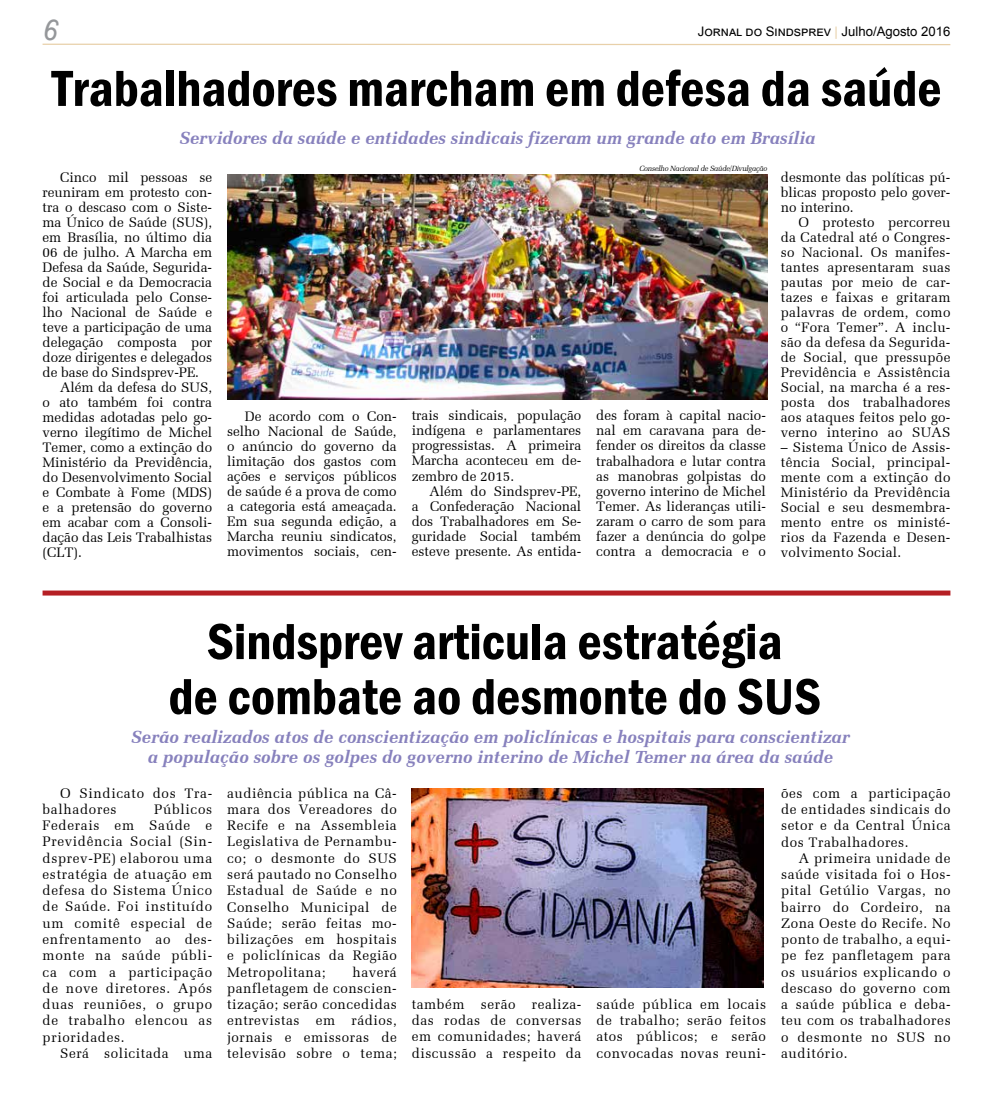
<style>
.page{position:relative;width:993px;height:1101px;background:#fff}
.page>*{position:absolute;margin:0;border:0;box-sizing:border-box;transform-origin:0 0}
.t1{font:600 condensed 52.5px/55px "Franklin Gothic";color:#000;text-align:center}
.t2{font:italic 30px "Rockwell";color:#95979a}
.t3{font:italic 700 17.5px/20px "Zapf Elliptical 711 BT";color:#8781bd;text-align:center}
.t4{font:13.75px/16.2px "Zapf Elliptical 711 BT";color:#000;text-align:justify}
.t5{font:13.75px/16.2px "Zapf Elliptical 711 BT";letter-spacing:.05em;color:#000}
.t6{font:13.75px "Zapf Elliptical 711 BT";letter-spacing:.04em;color:#000}
.t7{font:13.12px "Arial";color:#000}
.t8{font:italic 7.5px "Zapf Elliptical 711 BT";letter-spacing:-.03em;color:#000}
.s1{color:#e8d0a9}
</style>
<div class="page">
<hr style="left:43px;top:44px;width:907px;height:1px;background:#e8d0a9">
<img style="left:411px;top:788px;width:352px;height:199px">
<div style="left:43px;top:590px;width:907px;height:5px;background:#b51f24"></div>
<img style="left:228px;top:174px;width:539px;height:225px">
<h2 class="t2" style="left:43px;top:13px;width:17px">6</h2>
<p class="t7" style="left:697px;top:22px;width:254px">Jornal do Sindsprev <span class="s1">|</span> Julho/Agosto 2016</p>
<h1 class="t1" style="left:52px;top:60px;width:890px">Trabalhadores marcham em defesa da saúde</h1>
<p class="t3" style="left:179px;top:127px;width:637px">Servidores da saúde e entidades sindicais fizeram um grande ato em Brasília</p>
<p class="t4" style="left:60px;top:169px;width:153px">Cinco mil pessoas se</p>
<p class="t4" style="left:43px;top:184px;width:171px">reuniram em protesto con-</p>
<p class="t4" style="left:43px;top:199px;width:171px">tra o descaso com o Siste-</p>
<p class="t4" style="left:43px;top:214px;width:171px">ma Único de Saúde (SUS),</p>
<p class="t4" style="left:43px;top:229px;width:171px">em Brasília, no último dia</p>
<p class="t4" style="left:43px;top:244px;width:171px">06 de julho. A Marcha em</p>
<p class="t4" style="left:43px;top:259px;width:171px">Defesa da Saúde, Segurida-</p>
<p class="t4" style="left:43px;top:274px;width:171px">de Social e da Democracia</p>
<p class="t4" style="left:43px;top:289px;width:171px">foi articulada pelo Conse-</p>
<p class="t4" style="left:43px;top:304px;width:171px">lho Nacional de Saúde e</p>
<p class="t4" style="left:43px;top:319px;width:171px">teve a participação de uma</p>
<p class="t4" style="left:43px;top:334px;width:171px">delegação composta por</p>
<p class="t4" style="left:43px;top:349px;width:171px">doze dirigentes e delegados</p>
<p class="t4" style="left:43px;top:364px;width:158px">de base do Sindsprev-PE.</p>
<p class="t4" style="left:60px;top:379px;width:153px">Além da defesa do SUS,</p>
<p class="t4" style="left:43px;top:394px;width:171px">o ato também foi contra</p>
<p class="t4" style="left:43px;top:409px;width:171px">medidas adotadas pelo go-</p>
<p class="t4" style="left:43px;top:424px;width:171px">verno ilegítimo de Michel</p>
<p class="t4" style="left:43px;top:439px;width:171px">Temer, como a extinção do</p>
<p class="t4" style="left:43px;top:454px;width:171px">Ministério da Previdência,</p>
<p class="t4" style="left:43px;top:469px;width:171px">do Desenvolvimento Social</p>
<p class="t4" style="left:43px;top:484px;width:171px">e Combate à Fome (MDS)</p>
<p class="t4" style="left:43px;top:499px;width:171px">e a pretensão do governo</p>
<p class="t4" style="left:43px;top:514px;width:171px">em acabar com a Consoli-</p>
<p class="t4" style="left:43px;top:529px;width:171px">dação das Leis Trabalhistas</p>
<p class="t4" style="left:43px;top:544px;width:41px">(CLT).</p>
<p class="t8" style="left:639px;top:164px;width:129px">Conselho Nacional de Saúde/Divulgação</p>
<p class="t4" style="left:780px;top:169px;width:171px;line-height:15px">desmonte das políticas pú&shy;blicas proposto pelo gover&shy;no interino.</p>
<p class="t4" style="left:780px;top:214px;width:171px;line-height:15px;text-indent:18px">O protesto percorreu da Catedral até o Congres&shy;so Nacional. Os manifes&shy;tantes apresentaram suas pautas por meio de car&shy;tazes e faixas e gritaram palavras de ordem, como o “Fora Temer”. A inclu&shy;são da defesa da Segurida&shy;de Social, que pressupõe Previdência e Assistência Social, na marcha é a res&shy;posta dos trabalhadores aos ataques feitos pelo go&shy;verno interino ao SUAS</p>
<p class="t4" style="left:780px;top:439px;width:171px;line-height:15px">– Sistema Único de Assis&shy;tência Social, principal&shy;mente com a extinção do Ministério da Previdência Social e seu desmembra&shy;mento entre os ministé&shy;rios da Fazenda e Desen&shy;volvimento Social.</p>
<p class="t4" style="left:596px;top:408px;width:171px;line-height:15px">des foram à capital nacio&shy;nal em caravana para de&shy;fender os direitos da classe trabalhadora e lutar contra as manobras golpistas do governo interino de Michel Temer. As lideranças utili&shy;zaram o carro de som para fazer a denúncia do golpe contra a democracia e o</p>
<p class="t4" style="left:227px;top:408px;width:171px;line-height:15px;text-indent:18px">De acordo com o Con&shy;selho Nacional de Saúde, o anúncio do governo da limitação dos gastos com ações e serviços públicos de saúde é a prova de como a categoria está ameaçada.<br>Em sua segunda edição, a Marcha reuniu sindicatos, movimentos sociais, cen-</p>
<p class="t4" style="left:411px;top:408px;width:171px;line-height:15px">trais sindicais, população indígena e parlamentares progressistas. A primeira Marcha aconteceu em de&shy;zembro de 2015.</p>
<p class="t4" style="left:411px;top:483px;width:171px;line-height:15px;text-indent:18px">Além do Sindsprev-PE, a Confederação Nacional dos Trabalhadores em Se&shy;guridade Social também esteve presente. As entida-</p>
<h1 class="t1" style="left:168px;top:613px;width:653px">Sindsprev articula estratégia<br>de combate ao desmonte do SUS</h1>
<p class="t3" style="left:131px;top:726px;width:719px">Serão realizados atos de conscientização em policlínicas e hospitais para conscientizar a população sobre os golpes do governo interino de Michel Temer na área da saúde</p>
<p class="t5" style="left:43px;top:784px;width:171px;text-indent:18px">O Sindicato dos Tra&shy;balhadores</p>
<p class="t4" style="left:43px;top:800px;width:171px;text-indent:112px">Públicos Federais em Saúde e Previdência Social (Sin&shy;dsprev-PE) elaborou uma estratégia de atuação em defesa do Sistema Único de Saúde. Foi instituído um comitê especial de enfrentamento ao des&shy;monte na saúde públi&shy;ca com a participação de nove diretores. Após duas reuniões, o grupo de trabalho elencou as prioridades.</p>
<p class="t6" style="left:60px;top:1044px;width:153px">Será solicitada uma</p>
<p class="t4" style="left:227px;top:784px;width:171px">audiência pública na Câ&shy;mara dos Vereadores do Recife e na Assembleia Legislativa de Pernambu&shy;co; o desmonte do SUS será pautado no Conselho Estadual de Saúde e no Conselho Municipal de Saúde; serão feitas mo&shy;bilizações em hospitais e policlínicas da Região Metropolitana;</p>
<p class="t4" style="left:227px;top:963px;width:171px;text-indent:125px">haverá panfletagem de conscien&shy;tização; serão concedidas entrevistas em rádios, jornais e emissoras de televisão sobre o tema;</p>
<p class="t4" style="left:411px;top:995px;width:171px">também serão realiza&shy;das rodas de conversas em comunidades; haverá discussão a respeito da</p>
<p class="t4" style="left:596px;top:995px;width:171px">saúde pública em locais de trabalho; serão feitos atos públicos; e serão convocadas novas reuni-</p>
<p class="t4" style="left:780px;top:784px;width:171px">ões com a participação de entidades sindicais do setor e da Central Única dos Trabalhadores.</p>
<p class="t4" style="left:780px;top:849px;width:171px;text-indent:18px">A primeira unidade de saúde visitada foi o Hos&shy;pital Getúlio Vargas, no bairro do Cordeiro, na Zona Oeste do Recife. No ponto de trabalho, a equi&shy;pe fez panfletagem para os usuários explicando o descaso do governo com a saúde pública e deba&shy;teu com os trabalhadores o desmonte no SUS no auditório.</p>
</div>
